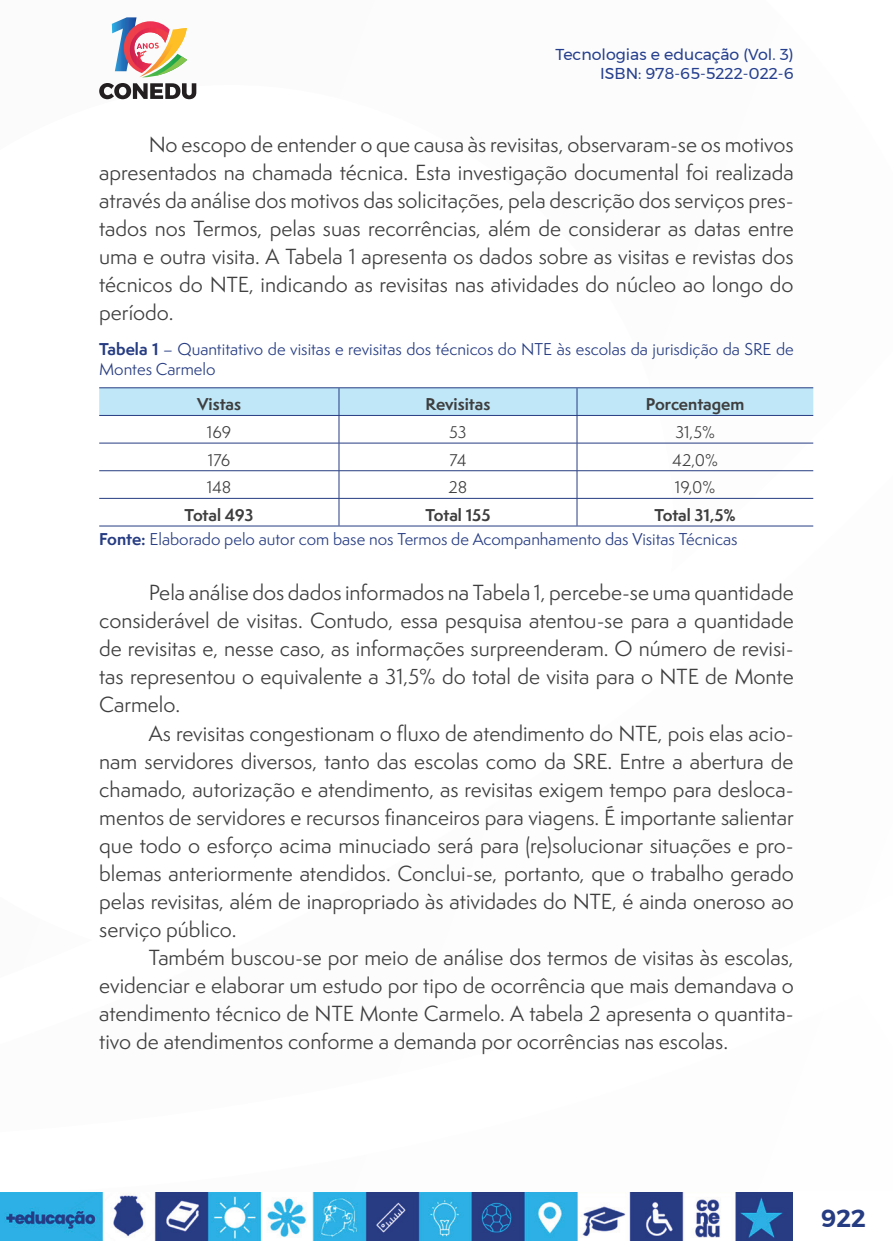
<style>
.page{position:relative;width:893px;height:1241px;background:#fff}
.page>*{position:absolute;margin:0;border:0;box-sizing:border-box;transform-origin:0 0}
.t1{font:600 24.5px "Montserrat";color:#263c82}
._7_CORPO{font:20.12px/28px "Semplicita Pro";color:#3e3e3f;text-align:justify}
._9_LEGENDAS{font:15.75px/20.1px "Semplicita Pro";color:#263c82}
._13_FONTES{font:15.75px "Semplicita Pro";color:#263c82}
.t2{font:15.75px/18.9px "Montserrat";color:#253f8e;text-align:right}
._10_TABELA{font:700 15.75px "Semplicita Pro";color:#3e3e3f}
._10_TABELA-2{font:15.75px "Semplicita Pro";color:#3e3e3f}
._10_TABELA-3{font:700 15.75px "Semplicita Pro";letter-spacing:-.02em;color:#3e3e3f}
.s1{font-weight:700}
</style>
<div class="page">
<svg style="left:112px;top:17px;width:75px;height:60px"></svg>
<svg style="left:99px;top:83px;width:97px;height:16px"></svg>
<img style="left:0;top:1192px;width:793px;height:48px">
<svg style="left:99px;top:388px;width:714px;height:137px"></svg>
<hr style="left:99px;top:387px;width:240px;height:1px;background:#263c82">
<hr style="left:339px;top:387px;width:238px;height:1px;background:#263c82">
<hr style="left:577px;top:387px;width:236px;height:1px;background:#263c82">
<hr style="left:99px;top:525px;width:240px;height:1px;background:#263c82">
<hr style="left:339px;top:525px;width:238px;height:1px;background:#263c82">
<hr style="left:577px;top:525px;width:236px;height:1px;background:#263c82">
<p class="t2" style="left:556px;top:45px;width:240px">Tecnologias e educação (Vol. 3)<br>ISBN: 978-65-5222-022-6</p>
<p class="_7_CORPO" style="left:99px;top:130px;width:696px;text-indent:50px">No escopo de entender o que causa às revisitas, observaram-se os motivos apresentados na chamada técnica. Esta investigação documental foi realizada através da análise dos motivos das solicitações, pela descrição dos serviços pres&shy;tados nos Termos, pelas suas recorrências, além de considerar as datas entre uma e outra visita. A Tabela 1 apresenta os dados sobre as visitas e revistas dos técnicos do NTE, indicando as revisitas nas atividades do núcleo ao longo do período.</p>
<p class="_9_LEGENDAS" style="left:99px;top:339px;width:696px"><span class="s1">Tabela 1</span> – Quantitativo de visitas e revisitas dos técnicos do NTE às escolas da jurisdição da SRE de<br>Montes Carmelo</p>
<p class="_10_TABELA" style="left:197px;top:393px;width:46px">Vistas</p>
<p class="_10_TABELA" style="left:426px;top:393px;width:66px">Revisitas</p>
<p class="_10_TABELA" style="left:646px;top:393px;width:100px">Porcentagem</p>
<p class="_10_TABELA-2" style="left:207px;top:421px;width:26px">169</p>
<p class="_10_TABELA-2" style="left:449px;top:421px;width:19px">53</p>
<p class="_10_TABELA-2" style="left:675px;top:421px;width:41px">31,5%</p>
<p class="_10_TABELA-2" style="left:208px;top:448px;width:24px">176</p>
<p class="_10_TABELA-2" style="left:450px;top:448px;width:18px">74</p>
<p class="_10_TABELA-2" style="left:672px;top:448px;width:47px">42,0%</p>
<p class="_10_TABELA-2" style="left:207px;top:476px;width:26px">148</p>
<p class="_10_TABELA-2" style="left:449px;top:476px;width:20px">28</p>
<p class="_10_TABELA-2" style="left:675px;top:476px;width:42px">19,0%</p>
<p class="_10_TABELA-3" style="left:185px;top:503px;width:70px">Total 493</p>
<p class="_10_TABELA" style="left:425px;top:503px;width:67px">Total 155</p>
<p class="_10_TABELA" style="left:654px;top:503px;width:83px">Total 31,5%</p>
<p class="_13_FONTES" style="left:99px;top:527px;width:640px"><span class="s1">Fonte:</span> Elaborado pelo autor com base nos Termos de Acompanhamento das Visitas Técnicas</p>
<p class="_7_CORPO" style="left:99px;top:578px;width:696px;text-indent:50px">Pela análise dos dados informados na Tabela 1, percebe-se uma quantidade considerável de visitas. Contudo, essa pesquisa atentou-se para a quantidade de revisitas e, nesse caso, as informações surpreenderam. O número de revisi&shy;tas representou o equivalente a 31,5% do total de visita para o NTE de Monte Carmelo.</p>
<p class="_7_CORPO" style="left:99px;top:718px;width:696px;text-indent:50px">As revisitas congestionam o fluxo de atendimento do NTE, pois elas acio&shy;nam servidores diversos, tanto das escolas como da SRE. Entre a abertura de chamado, autorização e atendimento, as revisitas exigem tempo para desloca&shy;mentos de servidores e recursos financeiros para viagens. É importante salientar que todo o esforço acima minuciado será para (re)solucionar situações e pro&shy;blemas anteriormente atendidos. Conclui-se, portanto, que o trabalho gerado pelas revisitas, além de inapropriado às atividades do NTE, é ainda oneroso ao serviço público.</p>
<p class="_7_CORPO" style="left:99px;top:942px;width:696px;text-indent:50px">Também buscou-se por meio de análise dos termos de visitas às escolas, evidenciar e elaborar um estudo por tipo de ocorrência que mais demandava o atendimento técnico de NTE Monte Carmelo. A tabela 2 apresenta o quantita&shy;tivo de atendimentos conforme a demanda por ocorrências nas escolas.</p>
<p class="t1" style="left:821px;top:1198px;width:46px">922</p>
</div>
